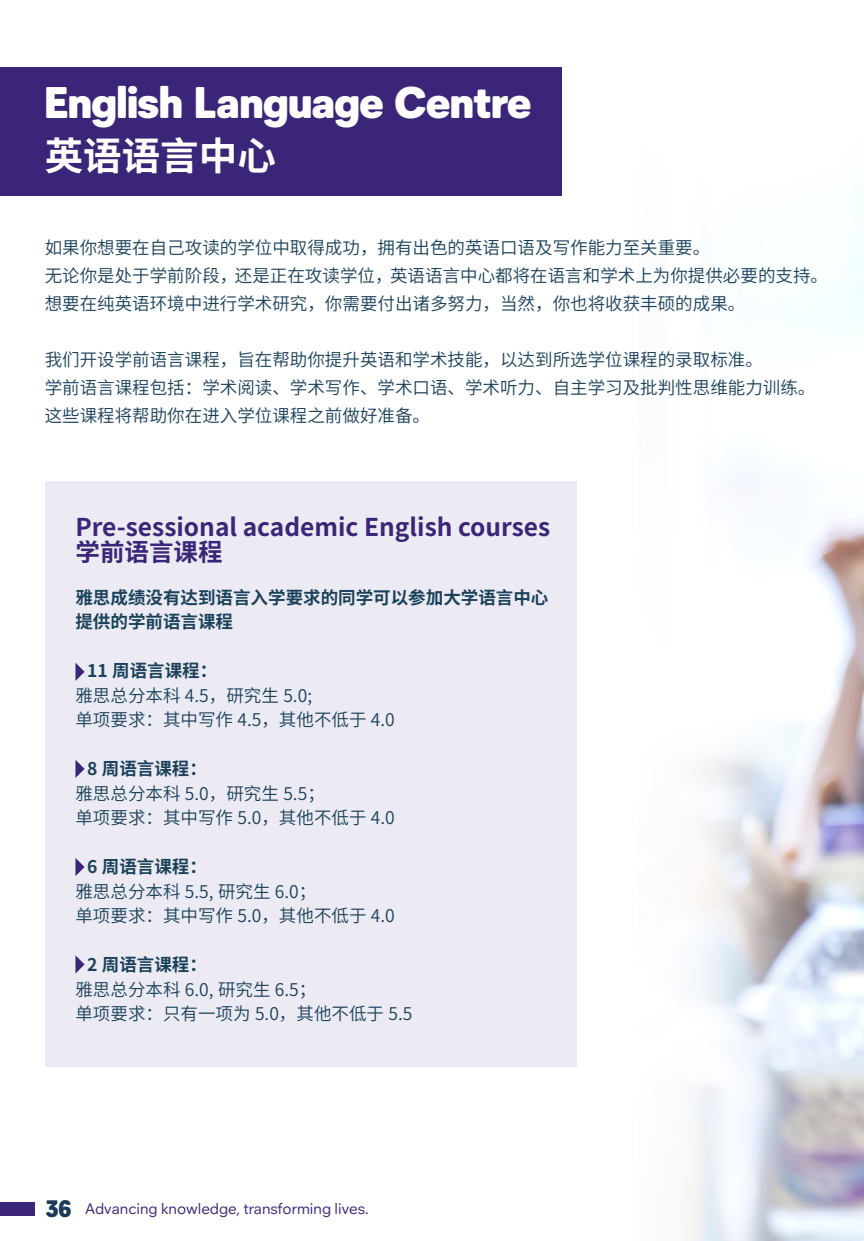
<style>
.page{position:relative;width:864px;height:1241px;background:#fff}
.page>*{position:absolute;margin:0;border:0;box-sizing:border-box;transform-origin:0 0}
.t1{font:900 45.5px "Neuzeitfor Plymouth";color:#fff}
.t2{font:700 38.5px "Noto Sans Hans";color:#fff}
.t3{font:700 24.5px/24.5px "Noto Sans Hans";color:#3b2578}
.t4{font:600 17.5px/28px "Noto Sans Hans";color:#1b415b}
.t5{font:700 17.5px/24.5px "Noto Sans Hans";color:#1b415b}
.t6{font:15.75px "Neuzeitfor Plymouth";color:#3b2578}
.s1{font-weight:900;font-size:24.5px;color:#1b3b58}
</style>
<div class="page">
<img style="left:691px;top:235px;width:172px;height:1005px">
<div style="left:0;top:1201px;width:35px;height:14px;background:#3b2578"></div>
<div style="left:0;top:67px;width:561px;height:129px;background:#3b2578"></div>
<div style="left:46px;top:481px;width:530px;height:586px;background:#ecebf3"></div>
<svg style="left:75px;top:663px;width:10px;height:17px"></svg>
<svg style="left:75px;top:760px;width:10px;height:17px"></svg>
<svg style="left:75px;top:858px;width:10px;height:18px"></svg>
<svg style="left:75px;top:955px;width:10px;height:18px"></svg>
<h1 class="t1" style="left:45px;top:73px;width:487px">English Language Centre</h1>
<h2 class="t2" style="left:45px;top:134px;width:232px">英语语言中心</h2>
<p class="t4" style="left:45px;top:233px;width:784px">如果你想要在自己攻读的学位中取得成功，拥有出色的英语口语及写作能力至关重要。<br>无论你是处于学前阶段，还是正在攻读学位，英语语言中心都将在语言和学术上为你提供必要的支持。想要在纯英语环境中进行学术研究，你需要付出诸多努力，当然，你也将收获丰硕的成果。</p>
<p class="t4" style="left:45px;top:345px;width:772px">我们开设学前语言课程，旨在帮助你提升英语和学术技能，以达到所选学位课程的录取标准。<br>学前语言课程包括：学术阅读、学术写作、学术口语、学术听力、自主学习及批判性思维能力训练。这些课程将帮助你在进入学位课程之前做好准备。</p>
<h3 class="t3" style="left:75px;top:515px;width:476px">Pre-sessional academic English courses学前语言课程</h3>
<p class="t5" style="left:75px;top:585px;width:474px">雅思成绩没有达到语言入学要求的同学可以参加大学语言中心提供的学前语言课程</p>
<p class="t5" style="left:87px;top:658px;width:131px">11 周语言课程：</p>
<p class="t4" style="left:75px;top:683px;width:321px;line-height:24.5px">雅思总分本科 4.5，研究生 5.0;<br>单项要求：其中写作 4.5，其他不低于 4.0</p>
<p class="t5" style="left:87px;top:756px;width:121px">8 周语言课程：</p>
<p class="t4" style="left:75px;top:781px;width:321px;line-height:24.5px">雅思总分本科 5.0，研究生 5.5；<br>单项要求：其中写作 5.0，其他不低于 4.0</p>
<p class="t5" style="left:87px;top:854px;width:121px">6 周语言课程：</p>
<p class="t4" style="left:75px;top:879px;width:321px;line-height:24.5px">雅思总分本科 5.5, 研究生 6.0；<br>单项要求：其中写作 5.0，其他不低于 4.0</p>
<p class="t5" style="left:87px;top:952px;width:121px">2 周语言课程：</p>
<p class="t4" style="left:75px;top:977px;width:338px;line-height:24.5px">雅思总分本科 6.0, 研究生 6.5；<br>单项要求：只有一项为 5.0，其他不低于 5.5</p>
<p class="t6" style="left:46px;top:1199px;width:324px"><span class="s1">36</span> Advancing knowledge, transforming lives.</p>
</div>
